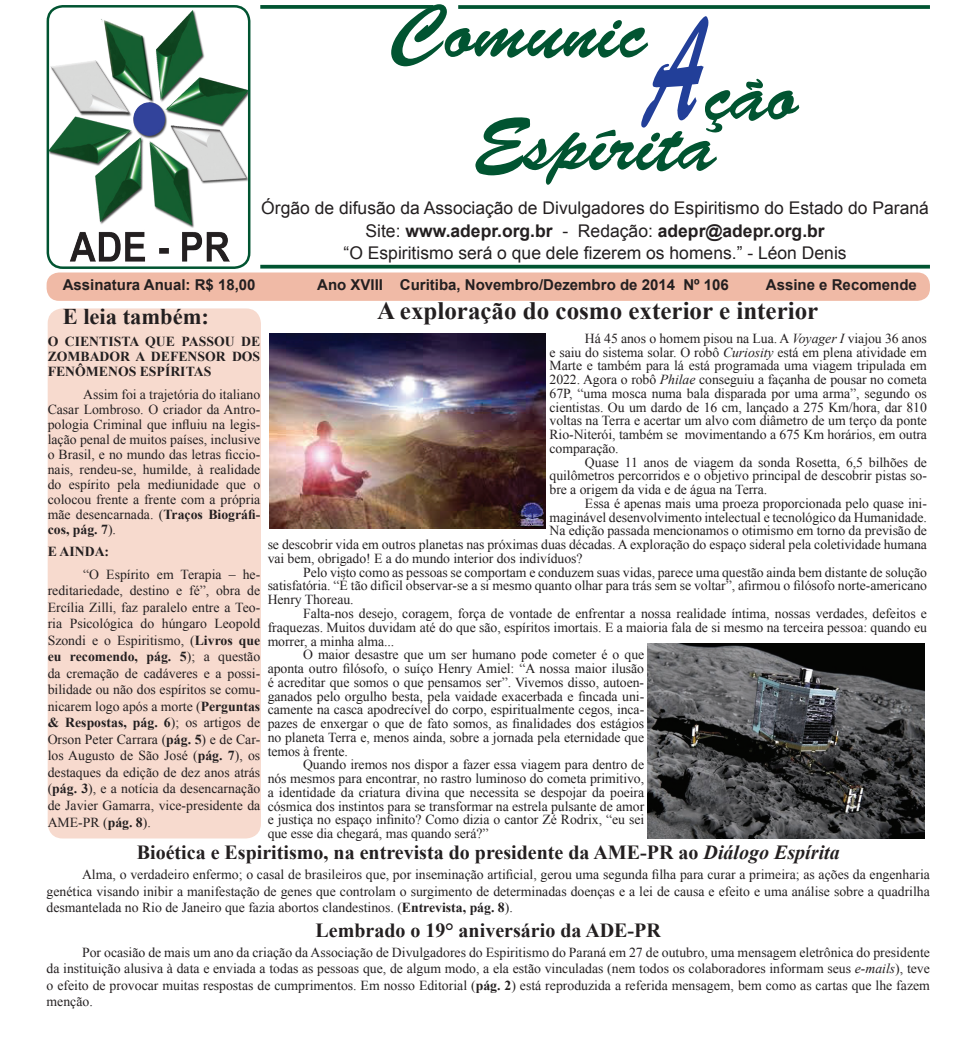
<style>
.page{position:relative;width:975px;height:1053px;background:#fff}
.page>*{position:absolute;margin:0;border:0;box-sizing:border-box;transform-origin:0 0}
.t1{font:75px/112.5px "Brush Script Std";color:#015431;text-align:center}
.t2{font:700 25px "Times New Roman";color:#231f20}
.t3{font:700 22.5px "Times New Roman";color:#231f20}
.t4{font:700 20px "Times New Roman";color:#231f20}
.t5{font:17.5px/22.5px "Arial";color:#231f20;text-align:center}
.t6{font:700 15px "Arial";color:#231f20}
.t7{font:13.75px/16.5px "Times New Roman";letter-spacing:-.005em;color:#231f20;text-align:justify}
.t8{font:700 13.75px/15px "Times New Roman";color:#231f20;text-align:justify}
.s1{font-size:150px;color:#223f99}
.s2{font-weight:700}
.s3{font-style:italic}
</style>
<div class="page">
<div style="left:48px;top:308px;width:213px;height:530px;background:#f7dace;border-radius:15px"></div>
<svg style="left:260px;top:5px;width:173px;height:4px"></svg>
<img style="left:48px;top:6px;width:201px;height:262px">
<div style="left:47px;top:5px;width:203px;height:264px;border:2px solid #015431;border-radius:15px"></div>
<hr style="left:260px;top:265px;width:669px;height:3px;background:#015431">
<svg style="left:458px;top:5px;width:471px;height:4px;background:#0f5e3d"></svg>
<div style="left:47px;top:272px;width:882px;height:29px;background:#f0baa6;border-radius:12px"></div>
<img style="left:269px;top:333px;width:277px;height:195px">
<img style="left:647px;top:643px;width:277px;height:195px">
<h1 class="t1" style="left:392px;top:-22px;width:408px">Comunic<span class="s1">A</span>ção<br>Espírita</h1>
<p class="t5" style="left:261px;top:197px;width:669px">Órgão de difusão da Associação de Divulgadores do Espiritismo do Estado do Paraná<br>Site: <span class="s2">www.adepr.org.br</span> - Redação: <span class="s2">adepr@adepr.org.br<br></span>“O Espiritismo será o que dele fizerem os homens.” - Léon Denis</p>
<p class="t6" style="left:63px;top:274px;width:194px">Assinatura Anual: R$ 18,00</p>
<p class="t6" style="left:317px;top:274px;width:413px">Ano XVIII Curitiba, Novembro/Dezembro de 2014 Nº 106</p>
<p class="t6" style="left:765px;top:274px;width:152px">Assine e Recomende</p>
<h2 class="t2" style="left:377px;top:293px;width:443px">A exploração do cosmo exterior e interior</h2>
<h3 class="t3" style="left:63px;top:300px;width:148px">E leia também:</h3>
<p class="t8" style="left:48px;top:334px;width:214px">O CIENTISTA QUE PASSOU DE ZOMBADOR A DEFENSOR DOS FENÔMENOS ESPÍRITAS</p>
<p class="t7" style="left:48px;top:386px;width:214px;line-height:15px;text-indent:35px">Assim foi a trajetória do italiano Casar Lombroso. O criador da Antro&shy;pologia Criminal que influiu na legis&shy;lação penal de muitos países, inclusive o Brasil, e no mundo das letras ficcio&shy;nais, rendeu-se, humilde, à realidade do espírito pela mediunidade que o colocou frente a frente com a própria mãe desencarnada. (<span class="s2">Traços Biográfi&shy;cos, pág. 7</span>).</p>
<p class="t8" style="left:48px;top:544px;width:63px">E AINDA:</p>
<p class="t7" style="left:48px;top:565px;width:214px;text-indent:35px">“O Espírito em Terapia – he&shy;reditariedade, destino e fé”, obra de Ercília Zilli, faz paralelo entre a Teo&shy;ria Psicológica do húngaro Leopold Szondi e o Espiritismo, (<span class="s2">Livros que eu recomendo, pág. 5</span>); a questão da cremação de cadáveres e a possi&shy;bilidade ou não dos espíritos se comu&shy;nicarem logo após a morte (<span class="s2">Perguntas &amp; Respostas, pág. 6</span>); os artigos de Orson Peter Carrara (<span class="s2">pág. 5</span>) e de Car&shy;los Augusto de São José (<span class="s2">pág. 7</span>), os destaques da edição de dez anos atrás (<span class="s2">pág. 3</span>), e a notícia da desencarnação de Javier Gamarra, vice-presidente da AME-PR (<span class="s2">pág. 8</span>).</p>
<p class="t7" style="left:549px;top:331px;width:379px;line-height:13.8px;text-indent:35px">Há 45 anos o homem pisou na Lua. A <span class="s3">Voyager I</span> viajou 36 anos e saiu do sistema solar. O robô <span class="s3">Curiosity</span> está em plena atividade em Marte e também para lá está programada uma viagem tripulada em 2022. Agora o robô <span class="s3">Philae</span> conseguiu a façanha de pousar no cometa 67P, “uma mosca numa bala disparada por uma arma”, segundo os cientistas. Ou um dardo de 16 cm, lançado a 275 Km/hora, dar 810 voltas na Terra e acertar um alvo com diâmetro de um terço da ponte Rio-Niterói, também se movimentando a 675 Km horários, em outra comparação.</p>
<p class="t7" style="left:549px;top:455px;width:379px;line-height:13.8px;text-indent:35px">Quase 11 anos de viagem da sonda Rosetta, 6,5 bilhões de quilômetros percorridos e o objetivo principal de descobrir pistas so&shy;bre a origem da vida e de água na Terra.</p>
<p class="t7" style="left:585px;top:495px;width:343px">Essa é apenas mais uma proeza proporcionada pelo quase ini-</p>
<p class="t7" style="left:549px;top:508px;width:379px">maginável desenvolvimento intelectual e tecnológico da Humanidade.</p>
<p class="t7" style="left:549px;top:522px;width:379px">Na edição passada mencionamos o otimismo em torno da previsão de</p>
<p class="t7" style="left:268px;top:536px;width:660px">se descobrir vida em outros planetas nas próximas duas décadas. A exploração do espaço sideral pela coletividade humana</p>
<p class="t7" style="left:268px;top:550px;width:316px">vai bem, obrigado! E a do mundo interior dos indivíduos?</p>
<p class="t7" style="left:303px;top:563px;width:625px">Pelo visto como as pessoas se comportam e conduzem suas vidas, parece uma questão ainda bem distante de solução</p>
<p class="t7" style="left:268px;top:577px;width:661px">satisfatória. “É tão difícil observar-se a si mesmo quanto olhar para trás sem se voltar”, afirmou o filósofo norte-americano</p>
<p class="t7" style="left:268px;top:591px;width:87px">Henry Thoreau.</p>
<p class="t7" style="left:303px;top:605px;width:625px">Falta-nos desejo, coragem, força de vontade de enfrentar a nossa realidade íntima, nossas verdades, defeitos e</p>
<p class="t7" style="left:268px;top:618px;width:661px">fraquezas. Muitos duvidam até do que são, espíritos imortais. E a maioria fala de si mesmo na terceira pessoa: quando eu</p>
<p class="t7" style="left:268px;top:632px;width:128px">morrer, a minha alma...</p>
<p class="t7" style="left:303px;top:646px;width:342px">O maior desastre que um ser humano pode cometer é o que</p>
<p class="t7" style="left:268px;top:660px;width:378px">aponta outro filósofo, o suíço Henry Amiel: “A nossa maior ilusão</p>
<p class="t7" style="left:268px;top:673px;width:378px">é acreditar que somos o que pensamos ser”. Vivemos disso, autoen-</p>
<p class="t7" style="left:268px;top:687px;width:378px">ganados pelo orgulho besta, pela vaidade exacerbada e fincada uni-</p>
<p class="t7" style="left:268px;top:701px;width:378px">camente na casca apodrecível do corpo, espiritualmente cegos, inca-</p>
<p class="t7" style="left:268px;top:715px;width:378px">pazes de enxergar o que de fato somos, as finalidades dos estágios</p>
<p class="t7" style="left:268px;top:728px;width:378px">no planeta Terra e, menos ainda, sobre a jornada pela eternidade que</p>
<p class="t7" style="left:268px;top:742px;width:82px">temos à frente.</p>
<p class="t7" style="left:303px;top:756px;width:342px">Quando iremos nos dispor a fazer essa viagem para dentro de</p>
<p class="t7" style="left:268px;top:770px;width:378px">nós mesmos para encontrar, no rastro luminoso do cometa primitivo,</p>
<p class="t7" style="left:268px;top:783px;width:378px">a identidade da criatura divina que necessita se despojar da poeira</p>
<p class="t7" style="left:268px;top:797px;width:378px">cósmica dos instintos para se transformar na estrela pulsante de amor</p>
<p class="t7" style="left:268px;top:811px;width:378px">e justiça no espaço infinito? Como dizia o cantor Zé Rodrix, “eu sei</p>
<p class="t7" style="left:268px;top:825px;width:222px">que esse dia chegará, mas quando será?”</p>
<h3 class="t4" style="left:137px;top:838px;width:704px">Bioética e Espiritismo, na entrevista do presidente da AME-PR ao <span class="s3">Diálogo Espírita</span></h3>
<p class="t7" style="left:47px;top:866px;width:884px;text-indent:35px">Alma, o verdadeiro enfermo; o casal de brasileiros que, por inseminação artificial, gerou uma segunda filha para curar a primeira; as ações da engenharia genética visando inibir a manifestação de genes que controlam o surgimento de determinadas doenças e a lei de causa e efeito e uma análise sobre a quadrilha desmantelada no Rio de Janeiro que fazia abortos clandestinos. (<span class="s2">Entrevista, pág. 8</span>).</p>
<h3 class="t4" style="left:315px;top:916px;width:347px">Lembrado o 19° aniversário da ADE-PR</h3>
<p class="t7" style="left:47px;top:944px;width:884px;text-indent:35px">Por ocasião de mais um ano da criação da Associação de Divulgadores do Espiritismo do Paraná em 27 de outubro, uma mensagem eletrônica do presidente da instituição alusiva à data e enviada a todas as pessoas que, de algum modo, a ela estão vinculadas (nem todos os colaboradores informam seus <span class="s3">e-mails</span>), teve o efeito de provocar muitas respostas de cumprimentos. Em nosso Editorial (<span class="s2">pág. 2</span>) está reproduzida a referida mensagem, bem como as cartas que lhe fazem menção.</p>
</div>
